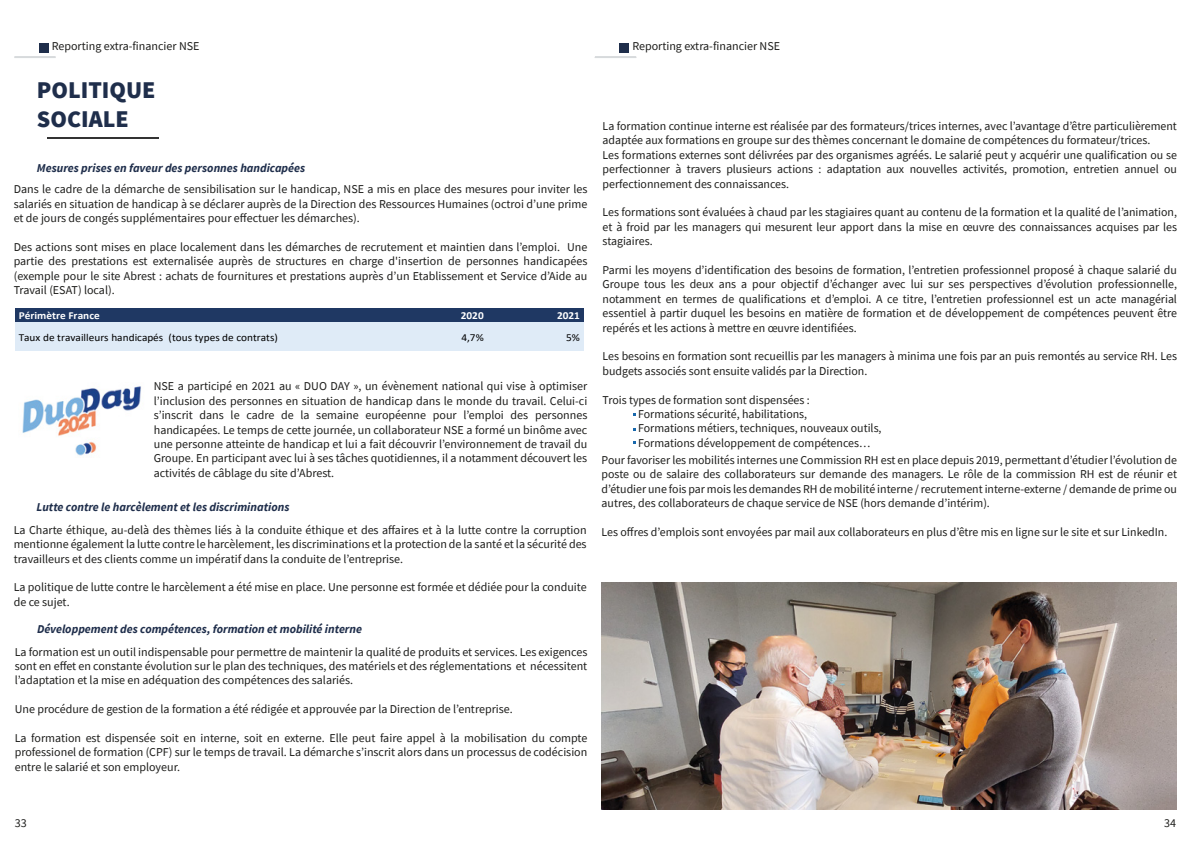
<style>
.page{position:relative;width:1191px;height:842px;background:#fff}
.page>*{position:absolute;margin:0;border:0;box-sizing:border-box;transform-origin:0 0}
.t1{font:900 24px/28.8px "Source Sans Pro";color:#1f2e4b}
.t2{font:12px/14.4px "Source Sans Pro";color:#1d1d1b;text-align:justify}
.t3{font:italic 700 12px "Source Sans Pro";color:#1f2e4b}
.t4{font:10.7px "Calibri";color:#000;scale:1.05 1}
.t5{font:700 10.7px "Calibri";color:#fff;scale:1.05 1}
</style>
<div class="page">
<img style="left:22px;top:386px;width:119px;height:70px">
<div style="left:620px;top:43px;width:9px;height:9px;background:#1f2e4b"></div>
<hr style="left:595px;top:56px;width:41px;height:2px;background:#d7dadc">
<div style="left:39px;top:43px;width:9px;height:9px;background:#1f2e4b"></div>
<hr style="left:14px;top:56px;width:42px;height:2px;background:#d7dadc">
<hr style="left:47px;top:137px;width:111px;height:2px;background:#333">
<img style="left:601px;top:583px;width:576px;height:227px">
<div style="left:15px;top:309px;width:360px;height:14px;background:#1f3863"></div>
<div style="left:375px;top:309px;width:113px;height:14px;background:#1f3863"></div>
<div style="left:488px;top:309px;width:96px;height:14px;background:#1f3863"></div>
<div style="left:15px;top:323px;width:360px;height:28px;background:#dfebf7"></div>
<div style="left:375px;top:323px;width:113px;height:28px;background:#dfebf7"></div>
<div style="left:488px;top:323px;width:96px;height:28px;background:#dfebf7"></div>
<p class="t2" style="left:52px;top:39px;width:149px">Reporting extra-financier NSE</p>
<h1 class="t1" style="left:37px;top:75px;width:120px">POLITIQUE<br>SOCIALE</h1>
<p class="t3" style="left:37px;top:160px;width:270px">Mesures prises en faveur des personnes handicapées</p>
<p class="t2" style="left:14px;top:182px;width:575px">Dans le cadre de la démarche de sensibilisation sur le handicap, NSE a mis en place des mesures pour inviter les salariés en situation de handicap à se déclarer auprès de la Direction des Ressources Humaines (octroi d’une prime et de jours de congés supplémentaires pour effectuer les démarches).</p>
<p class="t2" style="left:14px;top:240px;width:575px">Des actions sont mises en place localement dans les démarches de recrutement et maintien dans l’emploi. Une partie des prestations est externalisée auprès de structures en charge d'insertion de personnes handicapées (exemple pour le site Abrest : achats de fournitures et prestations auprès d’un Etablissement et Service d’Aide au Travail (ESAT) local).</p>
<p class="t5" style="left:19px;top:308px;width:79px">Périmètre France</p>
<p class="t5" style="left:461px;top:308px;width:23px">2020</p>
<p class="t5" style="left:557px;top:308px;width:23px">2021</p>
<p class="t4" style="left:19px;top:330px;width:248px">Taux de travailleurs handicapés (tous types de contrats)</p>
<p class="t4" style="left:461px;top:330px;width:23px">4,7%</p>
<p class="t4" style="left:566px;top:330px;width:15px">5%</p>
<p class="t2" style="left:154px;top:379px;width:435px">NSE a participé en 2021 au « DUO DAY », un évènement national qui vise à optimiser l’inclusion des personnes en situation de handicap dans le monde du travail. Celui-ci s’inscrit dans le cadre de la semaine européenne pour l’emploi des personnes handicapées. Le temps de cette journée, un collaborateur NSE a formé un binôme avec une personne atteinte de handicap et lui a fait découvrir l’environnement de travail du Groupe. En participant avec lui à ses tâches quotidiennes, il a notamment découvert les activités de câblage du site d’Abrest.</p>
<p class="t3" style="left:37px;top:499px;width:254px">Lutte contre le harcèlement et les discriminations</p>
<p class="t2" style="left:14px;top:522px;width:574px">La Charte éthique, au-delà des thèmes liés à la conduite éthique et des affaires et à la lutte contre la corruption mentionne également la lutte contre le harcèlement, les discriminations et la protection de la santé et la sécurité des travailleurs et des clients comme un impératif dans la conduite de l’entreprise.</p>
<p class="t2" style="left:14px;top:580px;width:574px">La politique de lutte contre le harcèlement a été mise en place. Une personne est formée et dédiée pour la conduite de ce sujet.</p>
<p class="t3" style="left:37px;top:620px;width:327px">Développement des compétences, formation et mobilité interne</p>
<p class="t2" style="left:15px;top:644px;width:574px">La formation est un outil indispensable pour permettre de maintenir la qualité de produits et services. Les exigences sont en effet en constante évolution sur le plan des techniques, des matériels et des réglementations et nécessitent l’adaptation et la mise en adéquation des compétences des salariés.</p>
<p class="t2" style="left:15px;top:702px;width:499px">Une procédure de gestion de la formation a été rédigée et approuvée par la Direction de l’entreprise.</p>
<p class="t2" style="left:15px;top:731px;width:574px">La formation est dispensée soit en interne, soit en externe. Elle peut faire appel à la mobilisation du compte professionel de formation (CPF) sur le temps de travail. La démarche s’inscrit alors dans un processus de codécision entre le salarié et son employeur.</p>
<p class="t2" style="left:632px;top:39px;width:149px">Reporting extra-financier NSE</p>
<p class="t2" style="left:602px;top:119px;width:576px;text-align:left">La formation continue interne est réalisée par des formateurs/trices internes, avec l’avantage d’être particulièrement adaptée aux formations en groupe sur des thèmes concernant le domaine de compétences du formateur/trices.<br>Les formations externes sont délivrées par des organismes agréés. Le salarié peut y acquérir une qualification ou se perfectionner à travers plusieurs actions : adaptation aux nouvelles activités, promotion, entretien annuel ou perfectionnement des connaissances.</p>
<p class="t2" style="left:602px;top:205px;width:576px">Les formations sont évaluées à chaud par les stagiaires quant au contenu de la formation et la qualité de l’animation, et à froid par les managers qui mesurent leur apport dans la mise en œuvre des connaissances acquises par les stagiaires.</p>
<p class="t2" style="left:602px;top:263px;width:576px">Parmi les moyens d’identification des besoins de formation, l’entretien professionnel proposé à chaque salarié du Groupe tous les deux ans a pour objectif d’échanger avec lui sur ses perspectives d’évolution professionnelle, notamment en termes de qualifications et d’emploi. A ce titre, l’entretien professionnel est un acte managérial essentiel à partir duquel les besoins en matière de formation et de développement de compétences peuvent être repérés et les actions à mettre en œuvre identifiées.</p>
<p class="t2" style="left:602px;top:349px;width:576px">Les besoins en formation sont recueillis par les managers à minima une fois par an puis remontés au service RH. Les budgets associés sont ensuite validés par la Direction.</p>
<p class="t2" style="left:638px;top:392px;width:245px;text-align:left;text-indent:-36px">Trois types de formation sont dispensées :<br>Formations sécurité, habilitations,<br>Formations métiers, techniques, nouveaux outils, Formations développement de compétences…</p>
<p class="t2" style="left:601px;top:453px;width:577px">Pour favoriser les mobilités internes une Commission RH est en place depuis 2019, permettant d’étudier l’évolution de poste ou de salaire des collaborateurs sur demande des managers. Le rôle de la commission RH est de réunir et d’étudier une fois par mois les demandes RH de mobilité interne / recrutement interne-externe / demande de prime ou autres, des collaborateurs de chaque service de NSE (hors demande d’intérim).</p>
<p class="t2" style="left:601px;top:525px;width:567px">Les offres d’emplois sont envoyées par mail aux collaborateurs en plus d’être mis en ligne sur le site et sur LinkedIn.</p>
<p class="t2" style="left:15px;top:816px;width:13px">33</p>
<p class="t2" style="left:1164px;top:816px;width:13px">34</p>
</div>
